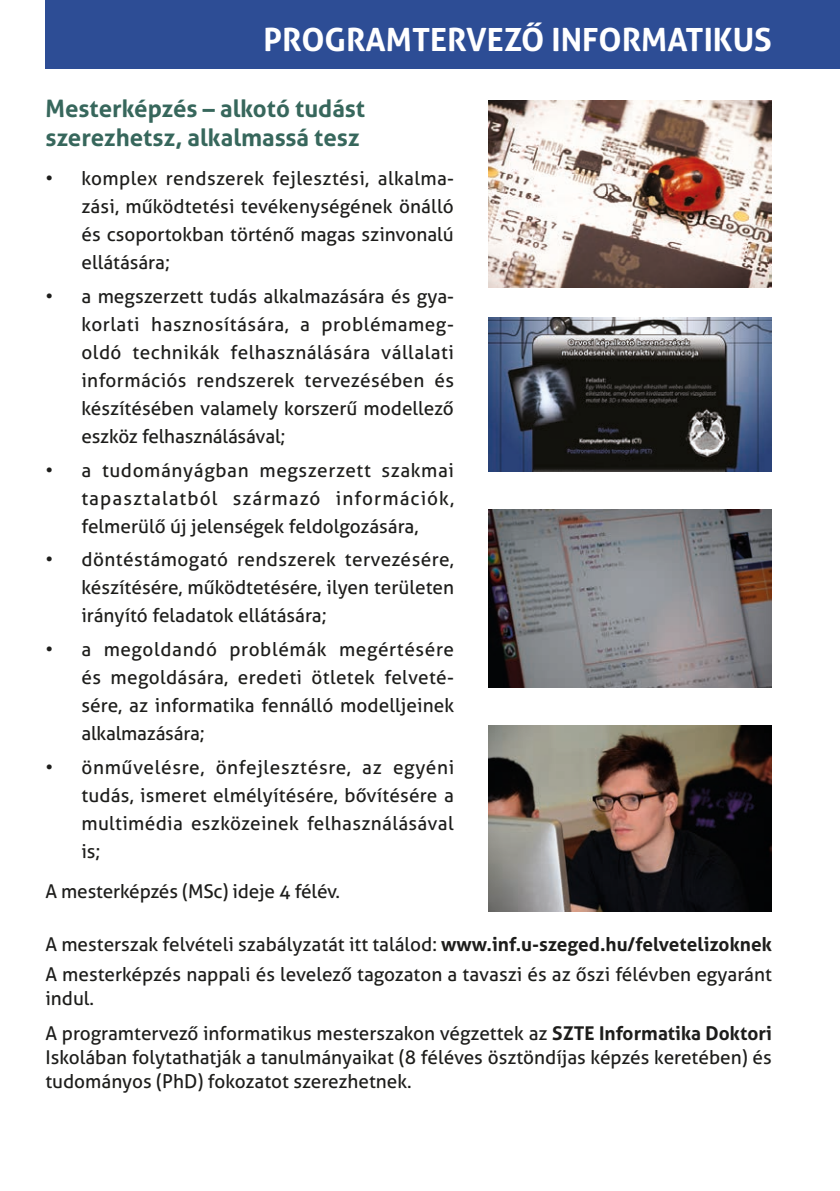
<style>
.page{position:relative;width:840px;height:1191px;background:#fff}
.page>*{position:absolute;margin:0;border:0;box-sizing:border-box;transform-origin:0 0}
.t1{font:700 32px "Aller";color:#fff}
.Cím_2{font:700 24px/28.8px "Aller";color:#37675c}
.szöveg{font:19px/28px "Aller";color:#1d1d1b;text-align:justify}
.s1{font-weight:700}
</style>
<div class="page">
<div style="left:45px;top:0;width:794px;height:68px;background:#2d4d95"></div>
<img style="left:488px;top:317px;width:283px;height:154px">
<img style="left:488px;top:100px;width:283px;height:187px">
<img style="left:488px;top:509px;width:283px;height:178px">
<img style="left:488px;top:726px;width:283px;height:186px">
<p class="t1" style="left:263px;top:20px;width:509px">PROGRAMTERVEZŐ INFORMATIKUS</p>
<p class="Cím_2" style="left:45px;top:94px;width:321px">Mesterképzés – alkotó tudást szerezhetsz, alkalmassá tesz</p>
<p class="szöveg" style="left:81px;top:164px;width:374px;text-indent:-36px">• komplex rendszerek fejlesztési, alkalma&shy;zási, működtetési tevékenységének önálló és csoportokban történő magas szinvonalú ellátására;</p>
<p class="szöveg" style="left:81px;top:282px;width:374px;text-indent:-36px">• a megszerzett tudás alkalmazására és gya&shy;korlati hasznosítására, a problémameg&shy;oldó technikák felhasználására vállalati információs rendszerek tervezésében és készítésében valamely korszerű modellező eszköz felhasználásával;</p>
<p class="szöveg" style="left:81px;top:456px;width:374px;text-indent:-36px">• a tudományágban megszerzett szakmai tapasztalatból származó információk, felmerülő új jelenségek feldolgozására,</p>
<p class="szöveg" style="left:81px;top:545px;width:374px;text-indent:-36px">• döntéstámogató rendszerek tervezésére, készítésére, működtetésére, ilyen területen irányító feladatok ellátására;</p>
<p class="szöveg" style="left:81px;top:635px;width:374px;text-indent:-36px">• a megoldandó problémák megértésére és megoldására, eredeti ötletek felveté&shy;sére, az informatika fennálló modelljeinek alkalmazására;</p>
<p class="szöveg" style="left:81px;top:753px;width:374px;text-indent:-36px">• önművelésre, önfejlesztésre, az egyéni tudás, ismeret elmélyítésére, bővítésére a multimédia eszközeinek felhasználásával is;</p>
<p class="szöveg" style="left:45px;top:876px;width:296px">A mesterképzés (MSc) ideje 4 félév.</p>
<p class="szöveg" style="left:45px;top:930px;width:727px">A mesterszak felvételi szabályzatát itt találod: <span class="s1">www.inf.u-szeged.hu/felvetelizoknek</span></p>
<p class="szöveg" style="left:45px;top:962px;width:727px;line-height:24px">A mesterképzés nappali és levelező tagozaton a tavaszi és az őszi félévben egyaránt indul.</p>
<p class="szöveg" style="left:45px;top:1021px;width:727px;line-height:24px">A programtervező informatikus mesterszakon végzettek az <span class="s1">SZTE Informatika Doktori </span>Iskolában folytathatják a tanulmányaikat (8 féléves ösztöndíjas képzés keretében) és tudományos (PhD) fokozatot szerezhetnek.</p>
</div>
